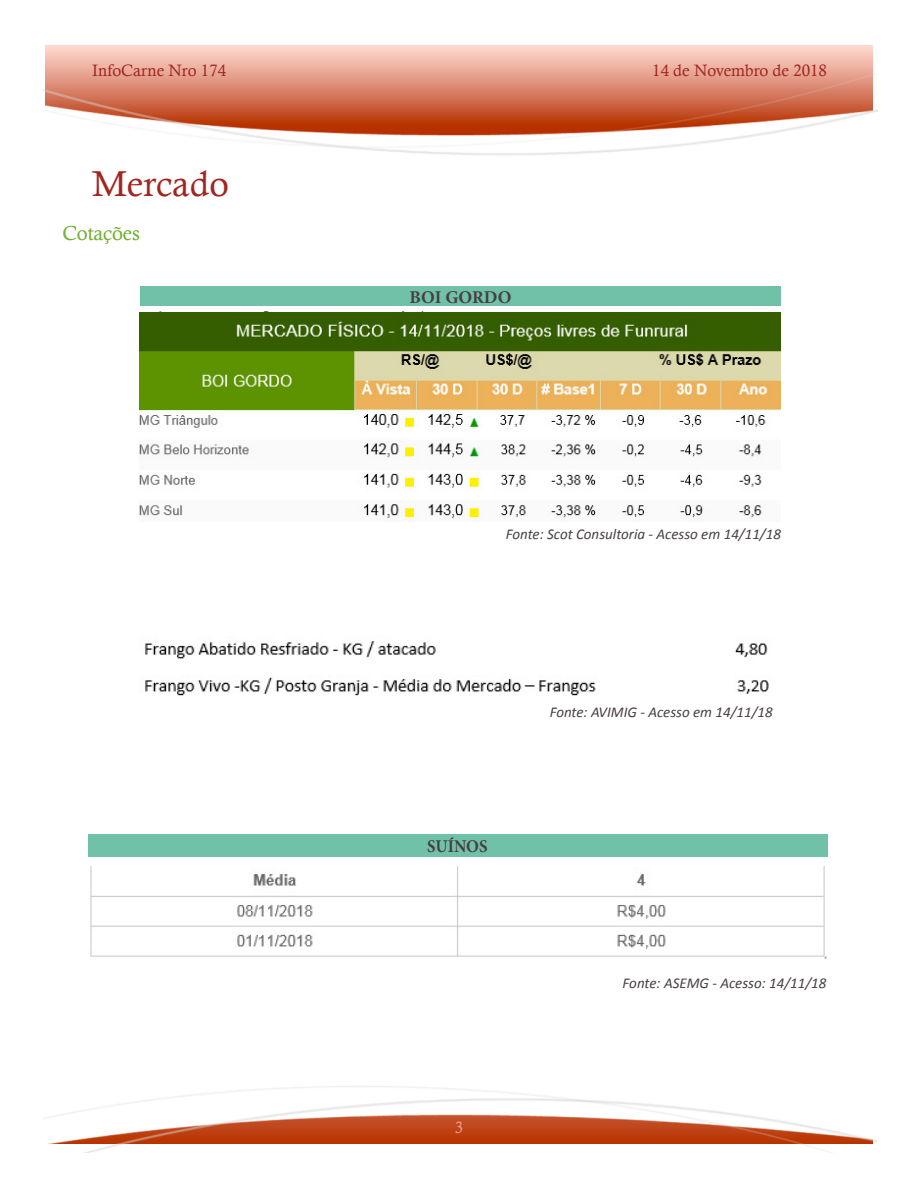
<style>
.page{position:relative;width:918px;height:1188px;background:#fff}
.page>*{position:absolute;margin:0;border:0;box-sizing:border-box;transform-origin:0 0}
.t1{font:36px "Calisto";color:#a1261f}
.t2{font:20.25px "Calisto";letter-spacing:-.01em;color:#72ae2d}
.t3{font:700 18px "Minion Pro";color:#463f42}
.t4{font:700 18px "Minion Pro";color:#463f42;scale:.93 1}
.t5{font:16.5px "Calisto";color:#a1261f}
.t6{font:16.5px "Calisto";color:#f39889}
.t7{font:italic 15px "Calibri";color:#463f42}
</style>
<div class="page">
<img style="left:44px;top:45px;width:834px;height:1107px">
<div style="left:140px;top:286px;width:641px;height:20px;background:#71c1a9"></div>
<div style="left:88px;top:835px;width:740px;height:22px;background:#71c1a9"></div>
<img style="left:138px;top:312px;width:643px;height:210px">
<img style="left:138px;top:635px;width:636px;height:65px">
<img style="left:88px;top:867px;width:739px;height:92px">
<p class="t5" style="left:92px;top:61px;width:135px">InfoCarne Nro 174</p>
<p class="t5" style="left:652px;top:61px;width:176px">14 de Novembro de 2018</p>
<h1 class="t1" style="left:92px;top:163px;width:138px">Mercado</h1>
<h2 class="t2" style="left:63px;top:222px;width:79px">Cotações</h2>
<p class="t3" style="left:410px;top:284px;width:104px">BOI GORDO</p>
<p class="t7" style="left:506px;top:524px;width:277px">Fonte: Scot Consultoria - Acesso em 14/11/18</p>
<p class="t4" style="left:427px;top:833px;width:66px">SUÍNOS</p>
<p class="t6" style="left:455px;top:1118px;width:10px">3</p>
<p class="t7" style="left:550px;top:701px;width:225px">Fonte: AVIMIG - Acesso em 14/11/18</p>
<p class="t7" style="left:623px;top:973px;width:205px">Fonte: ASEMG - Acesso: 14/11/18</p>
</div>
